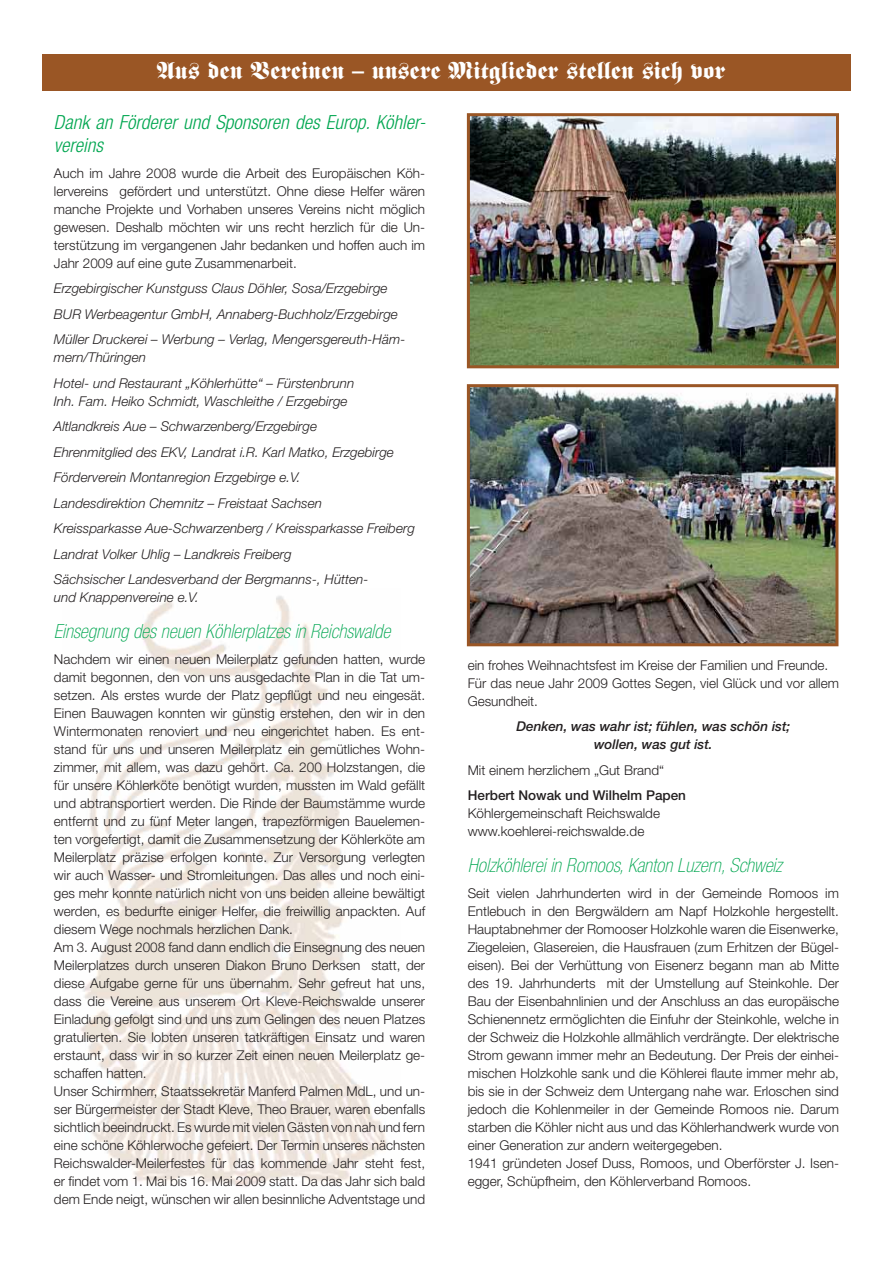
<style>
.page{position:relative;width:893px;height:1263px;background:#fff}
.page>*{position:absolute;margin:0;border:0;box-sizing:border-box;transform-origin:0 0}
.t1{font:24px "Fette Fraktur";color:#fff}
.t2{font:italic 100 condensed 19.5px "Helvetica Neue";color:#00a650}
.t3{font:italic 300 condensed 19.5px/23.4px "Helvetica Neue";color:#00a650}
.t4{font:300 13.5px/18px "Helvetica Neue";color:#231f20}
.t5{font:italic 300 13.5px/25.5px "Helvetica Neue";color:#231f20}
.t6{font:italic 500 13.5px/18px "Helvetica Neue";color:#231f20;text-align:center}
.t7{font:500 13.5px "Helvetica Neue";color:#231f20}
</style>
<div class="page">
<img style="left:80px;top:596px;width:307px;height:591px">
<div style="left:42px;top:54px;width:809px;height:37px;background:#9a5625"></div>
<img style="left:471px;top:388px;width:363px;height:254px">
<div style="left:467px;top:384px;width:371px;height:262px;border:3px solid #9a5625"></div>
<img style="left:471px;top:117px;width:364px;height:247px">
<div style="left:467px;top:113px;width:372px;height:255px;border:3px solid #9a5625"></div>
<h1 class="t1" style="left:157px;top:62px;width:570px">Aus den Vereinen – unsere Mitglieder stellen sich vor</h1>
<h2 class="t3" style="left:54px;top:112px;width:373px">Dank an Förderer und Sponsoren des Europ. Köhler&shy;vereins</h2>
<p class="t4" style="left:54px;top:165px;width:373px;text-align:justify">Auch im Jahre 2008 wurde die Arbeit des Europäischen Köh&shy;lervereins gefördert und unterstützt. Ohne diese Helfer wären manche Projekte und Vorhaben unseres Vereins nicht möglich gewesen. Deshalb möchten wir uns recht herzlich für die Un&shy;terstützung im vergangenen Jahr bedanken und hoffen auch im Jahr 2009 auf eine gute Zusammenarbeit.</p>
<p class="t5" style="left:54px;top:277px;width:353px">Erzgebirgischer Kunstguss Claus Döhler, Sosa/Erzgebirge<br>BUR Werbeagentur GmbH, Annaberg-Buchholz/Erzgebirge<br>Müller Druckerei – Werbung – Verlag, Mengersgereuth-Häm-</p>
<p class="t5" style="left:54px;top:346px;width:302px">mern/Thüringen<br>Hotel- und Restaurant „Köhlerhütte“ – Fürstenbrunn</p>
<p class="t5" style="left:54px;top:389px;width:362px">Inh. Fam. Heiko Schmidt, Waschleithe / Erzgebirge Altlandkreis Aue – Schwarzenberg/Erzgebirge<br>Ehrenmitglied des EKV, Landrat i.R. Karl Matko, Erzgebirge Förderverein Montanregion Erzgebirge e.V.<br>Landesdirektion Chemnitz – Freistaat Sachsen<br>Kreissparkasse Aue-Schwarzenberg / Kreissparkasse Freiberg Landrat Volker Uhlig – Landkreis Freiberg<br>Sächsischer Landesverband der Bergmanns-, Hütten-</p>
<p class="t5" style="left:54px;top:586px;width:146px">und Knappenvereine e.V.</p>
<h2 class="t2" style="left:54px;top:624px;width:338px">Einsegnung des neuen Köhlerplatzes in Reichswalde</h2>
<p class="t4" style="left:54px;top:651px;width:373px">Nachdem wir einen neuen Meilerplatz gefunden hatten, wurde damit begonnen, den von uns ausgedachte Plan in die Tat um&shy;setzen. Als erstes wurde der Platz gepflügt und neu eingesät.<br>Einen Bauwagen konnten wir günstig erstehen, den wir in den Wintermonaten renoviert und neu eingerichtet haben. Es ent&shy;stand für uns und unseren Meilerplatz ein gemütliches Wohn&shy;zimmer, mit allem, was dazu gehört. Ca. 200 Holzstangen, die für unsere Köhlerköte benötigt wurden, mussten im Wald gefällt und abtransportiert werden. Die Rinde der Baumstämme wurde entfernt und zu fünf Meter langen, trapezförmigen Bauelemen&shy;ten vorgefertigt, damit die Zusammensetzung der Köhlerköte am Meilerplatz präzise erfolgen konnte. Zur Versorgung verlegten wir auch Wasser- und Stromleitungen. Das alles und noch eini&shy;ges mehr konnte natürlich nicht von uns beiden alleine bewältigt werden, es bedurfte einiger Helfer, die freiwillig anpackten. Auf diesem Wege nochmals herzlichen Dank.<br>Am 3. August 2008 fand dann endlich die Einsegnung des neuen Meilerplatzes durch unseren Diakon Bruno Derksen statt, der diese Aufgabe gerne für uns übernahm. Sehr gefreut hat uns, dass die Vereine aus unserem Ort Kleve-Reichswalde unserer Einladung gefolgt sind und uns zum Gelingen des neuen Platzes gratulierten. Sie lobten unseren tatkräftigen Einsatz und waren erstaunt, dass wir in so kurzer Zeit einen neuen Meilerplatz ge&shy;schaffen hatten.<br>Unser Schirmherr, Staatssekretär Manferd Palmen MdL, und un&shy;ser Bürgermeister der Stadt Kleve, Theo Brauer, waren ebenfalls sichtlich beeindruckt. Es wurde mit vielen Gästen von nah und fern eine schöne Köhlerwoche gefeiert. Der Termin unseres nächsten Reichswalder-Meilerfestes für das kommende Jahr steht fest, er findet vom 1. Mai bis 16. Mai 2009 statt. Da das Jahr sich bald dem Ende neigt, wünschen wir allen besinnliche Adventstage und</p>
<p class="t4" style="left:468px;top:657px;width:373px">ein frohes Weihnachtsfest im Kreise der Familien und Freunde.<br>Für das neue Jahr 2009 Gottes Segen, viel Glück und vor allem<br>Gesundheit.</p>
<p class="t6" style="left:516px;top:719px;width:275px">Denken, was wahr ist; fühlen, was schön ist; wollen, was gut ist.</p>
<p class="t4" style="left:468px;top:762px;width:198px">Mit einem herzlichem „Gut Brand“</p>
<p class="t7" style="left:468px;top:791px;width:220px">Herbert Nowak und Wilhelm Papen</p>
<p class="t4" style="left:468px;top:806px;width:194px">Köhlergemeinschaft Reichswalde www.koehlerei-reichswalde.de</p>
<h2 class="t2" style="left:468px;top:858px;width:316px">Holzköhlerei in Romoos, Kanton Luzern, Schweiz</h2>
<p class="t4" style="left:468px;top:885px;width:373px">Seit vielen Jahrhunderten wird in der Gemeinde Romoos im Entlebuch in den Bergwäldern am Napf Holzkohle hergestellt.<br>Hauptabnehmer der Romooser Holzkohle waren die Eisenwerke, Ziegeleien, Glasereien, die Hausfrauen (zum Erhitzen der Bügel&shy;eisen). Bei der Verhüttung von Eisenerz begann man ab Mitte des 19. Jahrhunderts mit der Umstellung auf Steinkohle. Der Bau der Eisenbahnlinien und der Anschluss an das europäische Schienennetz ermöglichten die Einfuhr der Steinkohle, welche in der Schweiz die Holzkohle allmählich verdrängte. Der elektrische Strom gewann immer mehr an Bedeutung. Der Preis der einhei&shy;mischen Holzkohle sank und die Köhlerei flaute immer mehr ab, bis sie in der Schweiz dem Untergang nahe war. Erloschen sind jedoch die Kohlenmeiler in der Gemeinde Romoos nie. Darum starben die Köhler nicht aus und das Köhlerhandwerk wurde von einer Generation zur andern weitergegeben.<br>1941 gründeten Josef Duss, Romoos, und Oberförster J. Isen&shy;egger, Schüpfheim, den Köhlerverband Romoos.</p>
</div>
